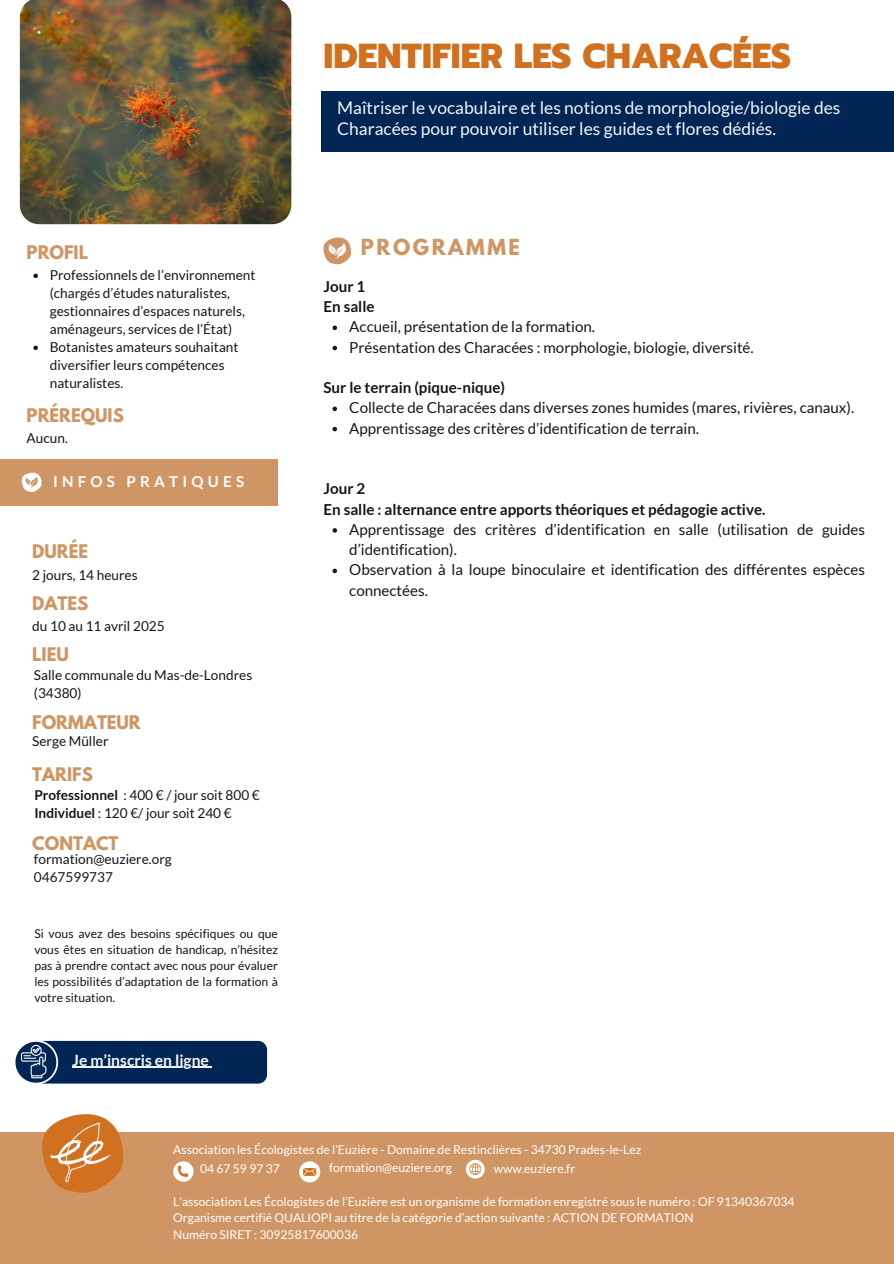
<style>
.page{position:relative;width:894px;height:1264px;background:#fff}
.page>*{position:absolute;margin:0;border:0;box-sizing:border-box;transform-origin:0 0}
.t1{font:800 34.65px "Prompt";color:#d1701f}
.t2{font:700 19.65px "League Spartan";letter-spacing:.13em;color:#d09564}
.t3{font:17.4px/21.3px "Lato";color:#f4f4f4}
.t4{font:700 16.65px "League Spartan";color:#d09564}
.t5{font:700 15.6px "Lato";color:#f4f4f4}
.t6{font:15.15px/20.2px "Lato";color:#14161a}
.t7{font:700 15.15px/20.2px "Lato";color:#14161a}
.t8{font:700 15.15px "Lato";letter-spacing:.28em;color:#fff}
.t9{font:13.65px/18px "Lato";color:#14161a}
.t10{font:12.15px "Lato";color:#fff}
.t11{font:12.15px/16.2px "Lato";color:#14161a;text-align:justify}
.s1{font-weight:700}
</style>
<div class="page">
<img style="left:20px;top:0;width:271px;height:224px">
<div style="left:0;top:1132px;width:893px;height:131px;background:#d09564"></div>
<svg style="left:42px;top:1114px;width:81px;height:78px"></svg>
<svg style="left:173px;top:1161px;width:20px;height:20px"></svg>
<svg style="left:299px;top:1161px;width:21px;height:21px"></svg>
<svg style="left:465px;top:1159px;width:19px;height:19px"></svg>
<svg style="left:33px;top:273px;width:5px;height:5px"></svg>
<svg style="left:33px;top:345px;width:5px;height:5px"></svg>
<div style="left:0;top:459px;width:278px;height:46px;background:#d09564"></div>
<svg style="left:22px;top:473px;width:19px;height:19px"></svg>
<svg style="left:332px;top:325px;width:5px;height:5px"></svg>
<svg style="left:332px;top:346px;width:5px;height:4px"></svg>
<svg style="left:332px;top:406px;width:5px;height:5px"></svg>
<svg style="left:332px;top:427px;width:5px;height:4px"></svg>
<svg style="left:332px;top:528px;width:5px;height:4px"></svg>
<svg style="left:332px;top:568px;width:5px;height:5px"></svg>
<svg style="left:323px;top:237px;width:28px;height:27px"></svg>
<div style="left:321px;top:91px;width:572px;height:61px;background:#012554"></div>
<svg style="left:15px;top:1040px;width:252px;height:44px;background:#1c3c66"></svg>
<p class="t4" style="left:27px;top:244px;width:63px">PROFIL</p>
<p class="t9" style="left:50px;top:266px;width:207px">Professionnels de l’environnement (chargés d’études naturalistes, gestionnaires d’espaces naturels, aménageurs, services de l’État)</p>
<p class="t9" style="left:50px;top:338px;width:190px">Botanistes amateurs souhaitant diversifier leurs compétences naturalistes.</p>
<p class="t4" style="left:27px;top:407px;width:99px">PRÉREQUIS</p>
<h5 class="t9" style="left:27px;top:428px;width:43px">Aucun.</h5>
<h3 class="t8" style="left:53px;top:471px;width:192px">INFOS PRATIQUES</h3>
<p class="t4" style="left:32px;top:543px;width:57px">DURÉE</p>
<h6 class="t4" style="left:32px;top:594px;width:58px">DATES</h6>
<p class="t9" style="left:32px;top:617px;width:134px">du 10 au 11 avril 2025</p>
<p class="t9" style="left:34px;top:666px;width:220px">Salle communale du Mas-de-Londres (34380)</p>
<p class="t9" style="left:32px;top:565px;width:107px">2 jours, 14 heures</p>
<h3 class="t4" style="left:32px;top:646px;width:38px">LIEU</h3>
<p class="t4" style="left:32px;top:713px;width:110px">FORMATEUR</p>
<h3 class="t9" style="left:32px;top:731px;width:78px">Serge Müller</h3>
<p class="t4" style="left:32px;top:766px;width:62px">TARIFS</p>
<p class="t9" style="left:34px;top:785px;width:227px"><span class="s1">Professionnel</span> : 400 € / jour soit 800 €</p>
<p class="t9" style="left:34px;top:803px;width:199px"><span class="s1">Individuel</span> : 120 €/ jour soit 240 €</p>
<p class="t4" style="left:32px;top:835px;width:88px">CONTACT</p>
<p class="t9" style="left:34px;top:849px;width:139px">formation@euziere.org</p>
<h3 class="t9" style="left:34px;top:867px;width:81px">0467599737</h3>
<p class="t11" style="left:34px;top:924px;width:245px">Si vous avez des besoins spécifiques ou que vous êtes en situation de handicap, n’hésitez pas à prendre contact avec nous pour évaluer les possibilités d’adaptation de la formation à votre situation.</p>
<h3 class="t5" style="left:72px;top:1050px;width:138px">Je m’inscris en ligne</h3>
<p class="t1" style="left:323px;top:30px;width:469px">IDENTIFIER LES CHARACÉES</p>
<h6 class="t3" style="left:337px;top:96px;width:504px">Maîtriser le vocabulaire et les notions de morphologie/biologie des<br>Characées pour pouvoir utiliser les guides et flores dédiés.</h6>
<p class="t2" style="left:360px;top:238px;width:161px">PROGRAMME</p>
<h3 class="t7" style="left:323px;top:276px;width:53px">Jour 1<br>En salle</h3>
<p class="t6" style="left:349px;top:316px;width:247px">Accueil, présentation de la formation.</p>
<h1 class="t6" style="left:349px;top:336px;width:406px">Présentation des Characées : morphologie, biologie, diversité.</h1>
<h4 class="t7" style="left:323px;top:377px;width:183px">Sur le terrain (pique-nique)</h4>
<p class="t6" style="left:349px;top:397px;width:506px">Collecte de Characées dans diverses zones humides (mares, rivières, canaux).</p>
<p class="t6" style="left:349px;top:417px;width:351px">Apprentissage des critères d’identification de terrain.</p>
<h2 class="t7" style="left:323px;top:478px;width:443px">Jour 2<br>En salle : alternance entre apports théoriques et pédagogie active.</h2>
<h6 class="t6" style="left:349px;top:519px;width:517px">Apprentissage des critères d’identification en salle (utilisation de guides d’identification).</h6>
<p class="t6" style="left:349px;top:559px;width:517px">Observation à la loupe binoculaire et identification des différentes espèces connectées.</p>
<p class="t10" style="left:173px;top:1141px;width:469px">Association les Écologistes de l’Euzière - Domaine de Restinclières - 34730 Prades-le-Lez</p>
<p class="t10" style="left:329px;top:1160px;width:124px">formation@euziere.org</p>
<h3 class="t10" style="left:493px;top:1161px;width:83px">www.euziere.fr</h3>
<h3 class="t10" style="left:200px;top:1161px;width:81px">04 67 59 97 37</h3>
<p class="t10" style="left:173px;top:1194px;width:622px">L’association Les Écologistes de l’Euzière est un organisme de formation enregistré sous le numéro : OF 91340367034</p>
<p class="t10" style="left:173px;top:1210px;width:521px">Organisme certifié QUALIOPI au titre de la catégorie d’action suivante : ACTION DE FORMATION</p>
<h6 class="t10" style="left:173px;top:1226px;width:186px">Numéro SIRET : 30925817600036</h6>
</div>
